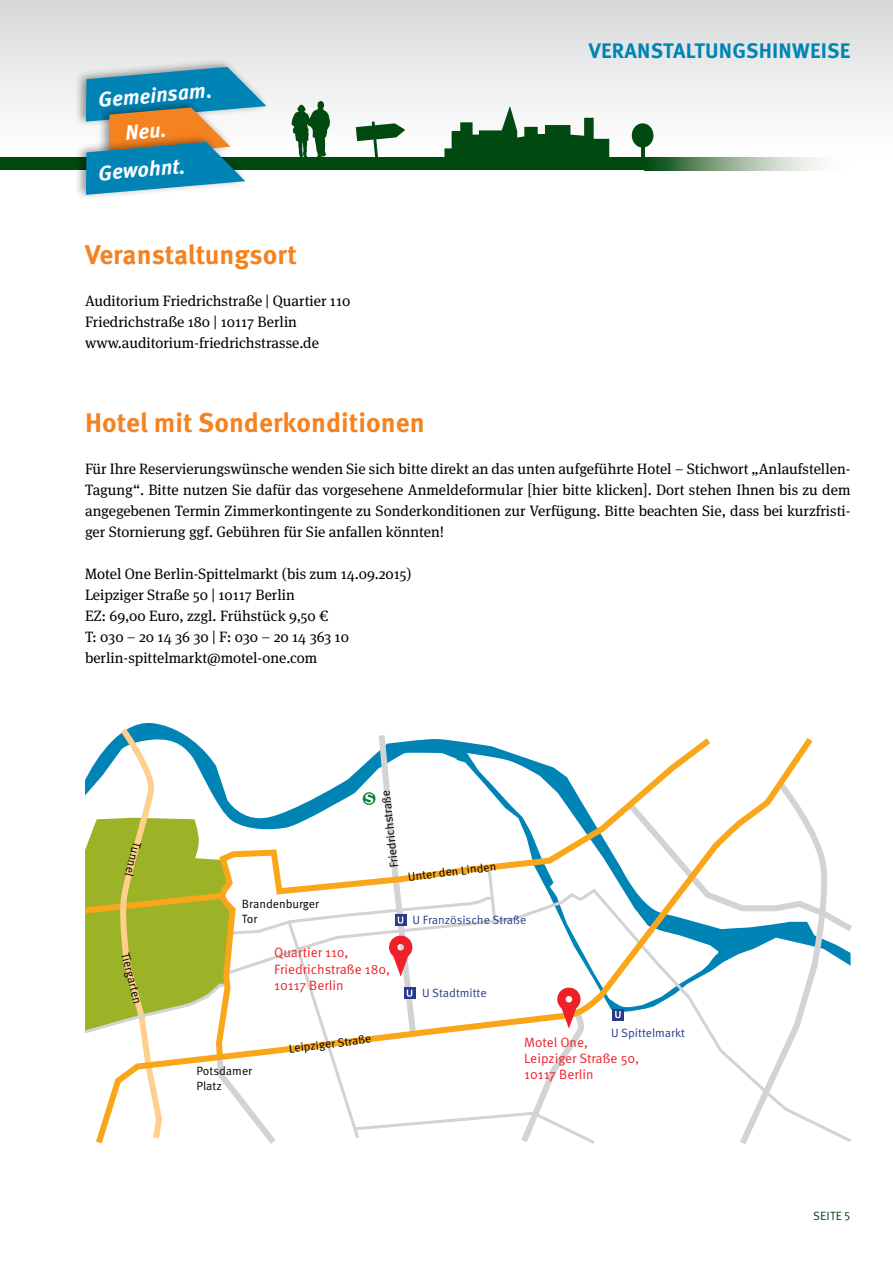
<style>
.page{position:relative;width:893px;height:1263px;background:#fff}
.page>*{position:absolute;margin:0;border:0;box-sizing:border-box;transform-origin:0 0}
.t1{font:700 27px "Meta OT";color:#f58220}
.t2{font:italic 700 21px/34.5px "Meta OT";color:#fff}
.t3{font:700 21px "Meta OT";letter-spacing:.01em;color:#0084b6}
.t4{font:15px/21px "Meta Serif OT";color:#000}
.t5{font:13.5px/16.2px "Meta OT Norm";color:#ed2127}
.t6{font:12px/14.4px "Meta OT Norm";color:#000}
.t7{font:12px "Meta OT Norm";color:#293b8a}
.t8{font:12px "Meta OT Norm";color:#004910}
.s1{font-style:normal}
</style>
<div class="page">
<div style="left:0;top:0;width:893px;height:221px;background:linear-gradient(to bottom,#dbddde,#fff)"></div>
<div style="left:0;top:157px;width:645px;height:13px;background:#004910"></div>
<svg style="left:645px;top:157px;width:205px;height:13px"></svg>
<svg style="left:444px;top:106px;width:165px;height:51px"></svg>
<div style="left:632px;top:123px;width:21px;height:25px;background:#004910;border-radius:50%"></div>
<hr style="left:641px;top:145px;width:3px;height:17px;background:#004910">
<svg style="left:356px;top:121px;width:49px;height:36px"></svg>
<svg style="left:292px;top:101px;width:38px;height:56px"></svg>
<div style="left:74px;top:58px;width:195px;height:70px;background:#000;opacity:.4"></div>
<div style="left:74px;top:133px;width:174px;height:68px;background:#000;opacity:.4"></div>
<svg style="left:86px;top:67px;width:180px;height:128px"></svg>
<svg style="left:598px;top:738px;width:215px;height:283px"></svg>
<div style="left:612px;top:1009px;width:11px;height:11px;background:#293b8a"></div>
<svg style="left:615px;top:778px;width:237px;height:366px"></svg>
<svg style="left:84px;top:724px;width:514px;height:420px"></svg>
<h2 class="t2" style="left:121px;top:81px;width:91px;text-indent:-24px;rotate:-5deg">Gemeinsam<span class="s1">.<br></span>Neu.</h2>
<h2 class="t2" style="left:97px;top:157px;width:89px;rotate:-5deg">Gewohnt.</h2>
<h1 class="t1" style="left:85px;top:239px;width:213px">Veranstaltungsort</h1>
<p class="t4" style="left:85px;top:291px;width:267px">Auditorium Friedrichstraße | Quartier 110<br>Friedrichstraße 180 | 10117 Berlin www.auditorium-friedrichstrasse.de</p>
<h2 class="t3" style="left:589px;top:38px;width:251px">Veranstaltungsh inweise</h2>
<h1 class="t1" style="left:85px;top:407px;width:341px">Hotel mit Sonderkonditionen</h1>
<p class="t4" style="left:85px;top:459px;width:767px;text-align:justify">Für Ihre Reservierungswünsche wenden Sie sich bitte direkt an das unten aufgeführte Hotel – Stichwort „Anlaufstellen-Tagung“. Bitte nutzen Sie dafür das vorgesehene Anmeldeformular [hier bitte klicken]. Dort stehen Ihnen bis zu dem angegebenen Termin Zimmerkontingente zu Sonderkonditionen zur Verfügung. Bitte beachten Sie, dass bei kurzfristi&shy;ger Stornierung ggf. Gebühren für Sie anfallen könnten!</p>
<p class="t4" style="left:85px;top:564px;width:328px">Motel One Berlin-Spittelmarkt (bis zum 14.09.2015)<br>Leipziger Straße 50 | 10117 Berlin<br>EZ: 69,00 Euro, zzgl. Frühstück 9,50 €<br>T: 030 – 20 14 36 30 | F: 030 – 20 14 363 10 berlin-spittelmarkt@motel-one.com</p>
<p class="t6" style="left:144px;top:844px;width:36px;rotate:104deg">Tunnel</p>
<p class="t6" style="left:132px;top:951px;width:54px;rotate:76deg">Tiergarten</p>
<p class="t6" style="left:242px;top:897px;width:79px">Brandenburger<br>Tor</p>
<p class="t6" style="left:387px;top:868px;width:79px;rotate:-96deg">Friedrichstraße</p>
<p class="t5" style="left:274px;top:945px;width:117px">Quartier 110,<br>Friedrichstraße 180,<br>10117 Berlin</p>
<p class="t6" style="left:407px;top:870px;width:90px;rotate:-7deg">Unter den Linden</p>
<p class="t7" style="left:412px;top:913px;width:115px">U Französische Straße</p>
<p class="t7" style="left:422px;top:986px;width:66px">U Stadtmitte</p>
<p class="t6" style="left:196px;top:1064px;width:57px">Potsdamer<br>Platz</p>
<p class="t6" style="left:288px;top:1042px;width:85px;rotate:-7deg">Leipziger Straße</p>
<p class="t7" style="left:611px;top:1026px;width:76px">U Spittelmarkt</p>
<p class="t5" style="left:524px;top:1034px;width:116px">Motel One,<br>Leipziger Straße 50,<br>10117 Berlin</p>
<p class="t8" style="left:813px;top:1209px;width:39px">Seite 5</p>
</div>
